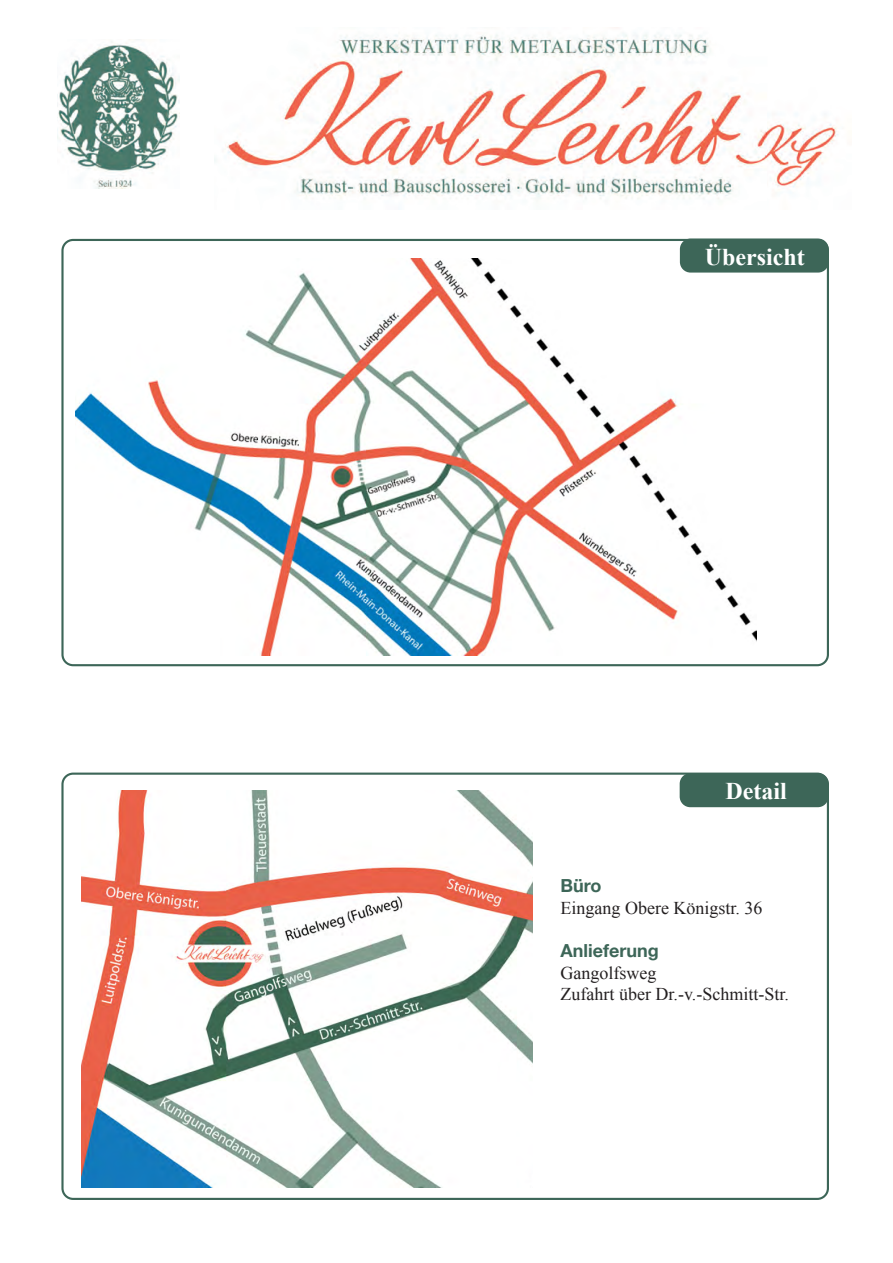
<style>
.page{position:relative;width:893px;height:1263px;background:#fff}
.page>*{position:absolute;margin:0;border:0;box-sizing:border-box;transform-origin:0 0}
.t1{font:700 24px "Times New Roman";color:#fff}
.t2{font:18px/21.6px "Times New Roman";color:#231f20}
.t3{font:700 18px "Helvetica Neue";color:#3d6658}
</style>
<div class="page">
<img style="left:57px;top:41px;width:123px;height:148px">
<img style="left:214px;top:33px;width:625px;height:166px">
<img style="left:76px;top:259px;width:680px;height:397px">
<img style="left:81px;top:791px;width:452px;height:396px">
<div style="left:61px;top:772px;width:768px;height:428px;border:2px solid #3d6658;border-radius:11px"></div>
<div style="left:680px;top:239px;width:149px;height:34px;background:#3d6658;border-radius:11px"></div>
<div style="left:680px;top:773px;width:148px;height:34px;background:#3d6658;border-radius:11px"></div>
<h1 class="t1" style="left:705px;top:243px;width:101px">Übersicht</h1>
<h1 class="t1" style="left:726px;top:777px;width:63px">Detail</h1>
<p class="t3" style="left:561px;top:875px;width:43px">Büro</p>
<p class="t2" style="left:561px;top:897px;width:203px">Eingang Obere Königstr. 36</p>
<p class="t3" style="left:561px;top:940px;width:100px">Anlieferung</p>
<p class="t2" style="left:561px;top:962px;width:230px">Gangolfsweg<br>Zufahrt über Dr.-v.-Schmitt-Str.</p>
</div>
